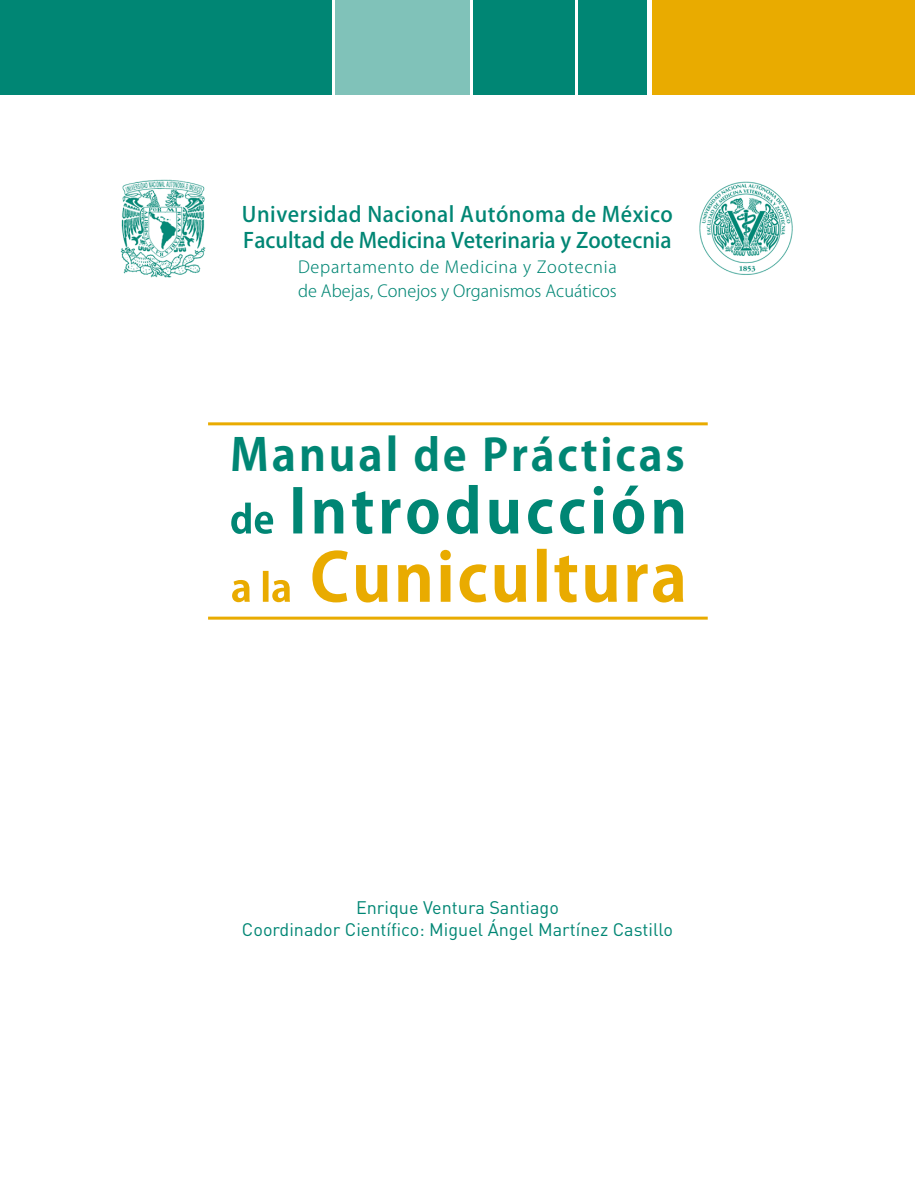
<style>
.page{position:relative;width:915px;height:1191px;background:#fff}
.page>*{position:absolute;margin:0;border:0;box-sizing:border-box;transform-origin:0 0}
.t1{font:700 43.5px "Koz Go Pro";letter-spacing:.065em;color:#008674}
.t2{font:500 21px/25.2px "Koz Go Pro";color:#008674}
.t3{font:18px/21.6px "DIN Pro";color:#008674;text-align:center}
.t4{font:300 16.5px/24px "Koz Go Pro";letter-spacing:.01em;color:#008674}
.s1{font-size:44.25px}
</style>
<div class="page">
<div style="left:0;top:0;width:332px;height:95px;background:#008674"></div>
<div style="left:473px;top:0;width:101px;height:95px;background:#008674"></div>
<div style="left:335px;top:0;width:134px;height:95px;background:#80c2b9"></div>
<div style="left:651px;top:0;width:263px;height:95px;background:#e9ab00"></div>
<div style="left:578px;top:0;width:69px;height:95px;background:#008674"></div>
<img style="left:699px;top:181px;width:94px;height:94px">
<img style="left:120px;top:179px;width:86px;height:99px">
<hr style="left:208px;top:616px;width:499px;height:3px;background:#e9ab00">
<hr style="left:208px;top:422px;width:499px;height:3px;background:#e9ab00">
<svg style="left:231px;top:485px;width:452px;height:49px"></svg>
<svg style="left:232px;top:549px;width:451px;height:53px"></svg>
<p class="t2" style="left:242px;top:203px;width:432px">Universidad Nacional Autónoma de México<br>Facultad de Medicina Veterinaria y Zootecnia</p>
<p class="t4" style="left:298px;top:255px;width:320px">Departamento de Medicina y Zootecnia de Abejas, Conejos y Organismos Acuáticos</p>
<h1 class="t1" style="left:230px;top:426px;width:456px"><span class="s1">Manual</span> de Prácticas</h1>
<p class="t3" style="left:242px;top:896px;width:432px">Enrique Ventura Santiago<br>Coordinador Científico: Miguel Ángel Martínez Castillo</p>
</div>
